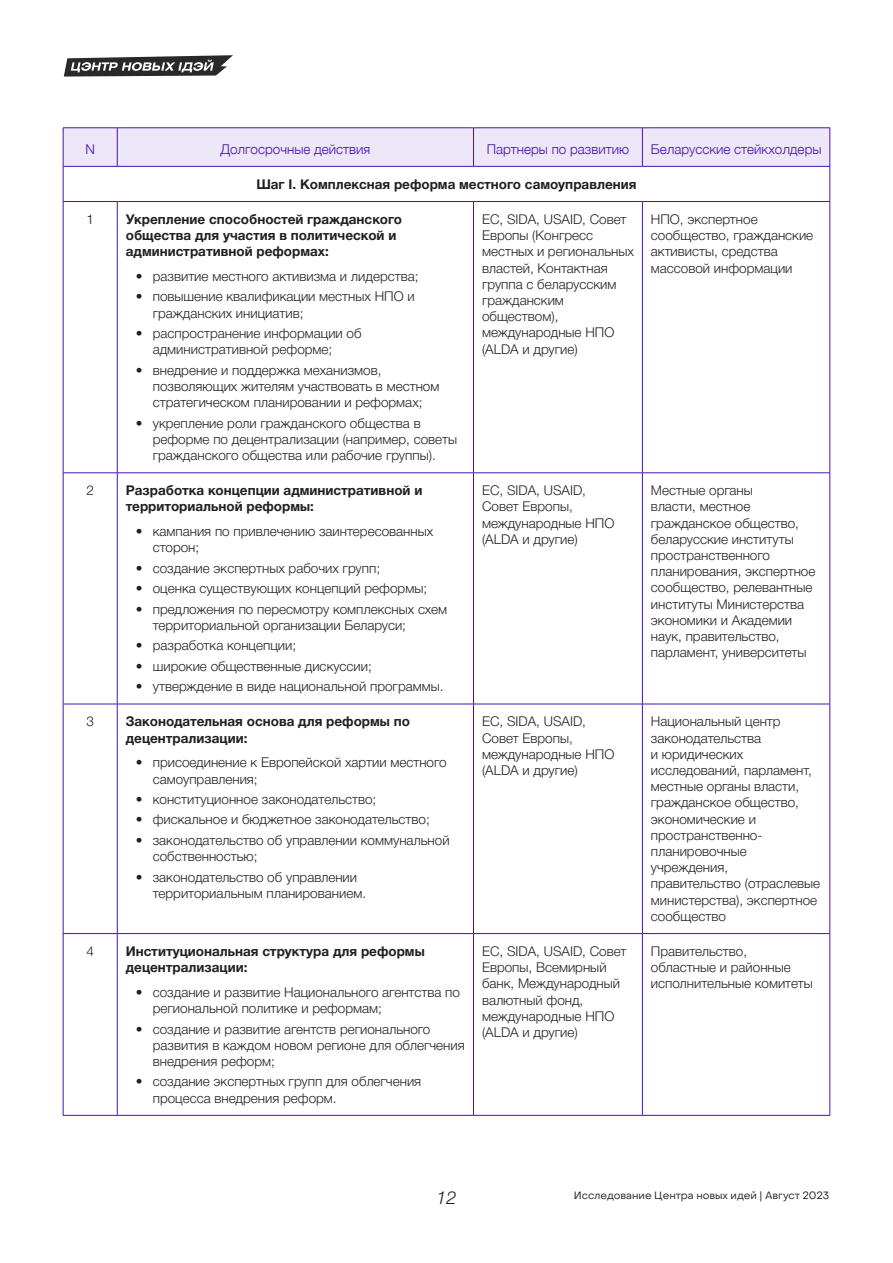
<style>
.page{position:relative;width:893px;height:1263px;background:#fff}
.page>*{position:absolute;margin:0;border:0;box-sizing:border-box;transform-origin:0 0}
.t1{font:italic 300 18px "Helvetica Neue Cyr";color:#231f20}
.Paragraph_Style_2{font:300 13.5px/16.2px "Helvetica Neue Cyr";color:#231f20}
.Paragraph_Style_2-2{font:700 13.5px/16.2px "Helvetica Neue Cyr";color:#231f20}
.Paragraph_Style_2-3{font:300 13.5px "Helvetica Neue";color:#4813ad}
.t2{font:10.5px "Object Sans";color:#292929}
</style>
<div class="page">
<svg style="left:64px;top:55px;width:169px;height:22px"></svg>
<div style="left:64px;top:129px;width:766px;height:37px;background:#ede7f7"></div>
<hr style="left:117px;top:128px;width:1px;height:38px;background:#4813ad">
<hr style="left:473px;top:128px;width:1px;height:38px;background:#4813ad">
<hr style="left:642px;top:128px;width:1px;height:38px;background:#4813ad">
<hr style="left:117px;top:202px;width:1px;height:271px;background:#4813ad">
<hr style="left:473px;top:202px;width:1px;height:271px;background:#4813ad">
<hr style="left:642px;top:202px;width:1px;height:271px;background:#4813ad">
<hr style="left:63px;top:472px;width:54px;height:1px;background:#4813ad">
<hr style="left:117px;top:472px;width:356px;height:1px;background:#4813ad">
<hr style="left:117px;top:473px;width:1px;height:231px;background:#4813ad">
<hr style="left:473px;top:472px;width:169px;height:1px;background:#4813ad">
<hr style="left:473px;top:473px;width:1px;height:231px;background:#4813ad">
<hr style="left:642px;top:472px;width:188px;height:1px;background:#4813ad">
<hr style="left:642px;top:473px;width:1px;height:231px;background:#4813ad">
<hr style="left:63px;top:704px;width:54px;height:1px;background:#4813ad">
<hr style="left:117px;top:704px;width:356px;height:1px;background:#4813ad">
<hr style="left:117px;top:704px;width:1px;height:229px;background:#4813ad">
<hr style="left:473px;top:704px;width:169px;height:1px;background:#4813ad">
<hr style="left:473px;top:704px;width:1px;height:229px;background:#4813ad">
<hr style="left:642px;top:704px;width:188px;height:1px;background:#4813ad">
<hr style="left:642px;top:704px;width:1px;height:229px;background:#4813ad">
<hr style="left:63px;top:933px;width:54px;height:1px;background:#4813ad">
<hr style="left:117px;top:933px;width:356px;height:1px;background:#4813ad">
<hr style="left:117px;top:934px;width:1px;height:181px;background:#4813ad">
<hr style="left:473px;top:933px;width:169px;height:1px;background:#4813ad">
<hr style="left:473px;top:934px;width:1px;height:181px;background:#4813ad">
<hr style="left:642px;top:933px;width:188px;height:1px;background:#4813ad">
<hr style="left:642px;top:934px;width:1px;height:181px;background:#4813ad">
<hr style="left:63px;top:1115px;width:54px;height:1px;background:#4813ad">
<hr style="left:117px;top:1115px;width:356px;height:1px;background:#4813ad">
<hr style="left:473px;top:1115px;width:169px;height:1px;background:#4813ad">
<hr style="left:642px;top:1115px;width:188px;height:1px;background:#4813ad">
<hr style="left:63px;top:202px;width:1px;height:271px;background:#4813ad">
<hr style="left:830px;top:202px;width:1px;height:271px;background:#4813ad">
<hr style="left:63px;top:473px;width:1px;height:231px;background:#4813ad">
<hr style="left:830px;top:473px;width:1px;height:231px;background:#4813ad">
<hr style="left:63px;top:704px;width:1px;height:229px;background:#4813ad">
<hr style="left:830px;top:704px;width:1px;height:229px;background:#4813ad">
<hr style="left:63px;top:934px;width:1px;height:181px;background:#4813ad">
<hr style="left:830px;top:934px;width:1px;height:181px;background:#4813ad">
<hr style="left:63px;top:167px;width:1px;height:34px;background:#4813ad">
<hr style="left:830px;top:167px;width:1px;height:34px;background:#4813ad">
<hr style="left:63px;top:201px;width:54px;height:1px;background:#4813ad">
<hr style="left:117px;top:201px;width:356px;height:1px;background:#4813ad">
<hr style="left:473px;top:201px;width:169px;height:1px;background:#4813ad">
<hr style="left:642px;top:201px;width:188px;height:1px;background:#4813ad">
<hr style="left:63px;top:128px;width:54px;height:1px;background:#4813ad">
<hr style="left:63px;top:128px;width:1px;height:38px;background:#4813ad">
<hr style="left:117px;top:128px;width:356px;height:1px;background:#4813ad">
<hr style="left:473px;top:128px;width:169px;height:1px;background:#4813ad">
<hr style="left:642px;top:128px;width:188px;height:1px;background:#4813ad">
<hr style="left:830px;top:128px;width:1px;height:38px;background:#4813ad">
<hr style="left:63px;top:166px;width:54px;height:1px;background:#4813ad">
<hr style="left:117px;top:166px;width:356px;height:1px;background:#4813ad">
<hr style="left:473px;top:166px;width:169px;height:1px;background:#4813ad">
<hr style="left:642px;top:166px;width:188px;height:1px;background:#4813ad">
<p class="Paragraph_Style_2-3" style="left:85px;top:138px;width:11px">N</p>
<p class="Paragraph_Style_2-3" style="left:220px;top:138px;width:151px">Долгосрочные действия</p>
<p class="Paragraph_Style_2-3" style="left:487px;top:138px;width:144px">Партнеры по развитию</p>
<p class="Paragraph_Style_2-3" style="left:651px;top:138px;width:172px">Беларусские стейкхолдеры</p>
<p class="Paragraph_Style_2-2" style="left:256px;top:176px;width:382px">Шаг I. Комплексная реформа местного самоуправления</p>
<p class="Paragraph_Style_2" style="left:86px;top:211px;width:9px">1</p>
<p class="Paragraph_Style_2-2" style="left:126px;top:211px;width:278px">Укрепление способностей гражданского общества для участия в политической и административной реформах:</p>
<p class="Paragraph_Style_2" style="left:136px;top:268px;width:284px">• развитие местного активизма и лидерства;</p>
<p class="Paragraph_Style_2" style="left:153px;top:289px;width:264px;text-indent:-17px">• повышение квалификации местных НПО и гражданских инициатив;</p>
<p class="Paragraph_Style_2" style="left:153px;top:325px;width:210px;text-indent:-17px">• распространение информации об административной реформе;</p>
<p class="Paragraph_Style_2" style="left:153px;top:362px;width:288px;text-indent:-17px">• внедрение и поддержка механизмов, позволяющих жителям участвовать в местном стратегическом планировании и реформах;</p>
<p class="Paragraph_Style_2" style="left:153px;top:415px;width:306px;text-indent:-17px">• укрепление роли гражданского общества в реформе по децентрализации (например, советы гражданского общества или рабочие группы).</p>
<p class="Paragraph_Style_2" style="left:482px;top:211px;width:153px">ЕС, SIDA, USAID, Совет<br>Европы (Конгресс местных и региональных властей, Контактная группа с беларусским гражданским обществом), международные НПО (ALDA и другие)</p>
<p class="Paragraph_Style_2" style="left:651px;top:211px;width:164px">НПО, экспертное сообщество, гражданские активисты, средства массовой информации</p>
<p class="Paragraph_Style_2" style="left:86px;top:482px;width:9px">2</p>
<p class="Paragraph_Style_2-2" style="left:126px;top:482px;width:298px">Разработка концепции административной и территориальной реформы:</p>
<p class="Paragraph_Style_2" style="left:153px;top:523px;width:282px;text-indent:-17px">• кампания по привлечению заинтересованных сторон;</p>
<p class="Paragraph_Style_2" style="left:136px;top:560px;width:246px">• создание экспертных рабочих групп;</p>
<p class="Paragraph_Style_2" style="left:136px;top:580px;width:293px">• оценка существующих концепций реформы;</p>
<p class="Paragraph_Style_2" style="left:153px;top:601px;width:296px;text-indent:-17px">• предложения по пересмотру комплексных схем территориальной организации Беларуси;</p>
<p class="Paragraph_Style_2" style="left:136px;top:638px;width:162px">• разработка концепции;</p>
<p class="Paragraph_Style_2" style="left:136px;top:658px;width:237px">• широкие общественные дискуссии;</p>
<p class="Paragraph_Style_2" style="left:136px;top:678px;width:309px">• утверждение в виде национальной программы.</p>
<p class="Paragraph_Style_2" style="left:86px;top:714px;width:9px">3</p>
<p class="Paragraph_Style_2-2" style="left:126px;top:714px;width:286px">Законодательная основа для реформы по децентрализации:</p>
<p class="Paragraph_Style_2" style="left:153px;top:754px;width:295px;text-indent:-17px">• присоединение к Европейской хартии местного самоуправления;</p>
<p class="Paragraph_Style_2" style="left:136px;top:791px;width:242px">• конституционное законодательство;</p>
<p class="Paragraph_Style_2" style="left:136px;top:812px;width:296px">• фискальное и бюджетное законодательство;</p>
<p class="Paragraph_Style_2" style="left:153px;top:832px;width:298px;text-indent:-17px">• законодательство об управлении коммунальной собственностью;</p>
<p class="Paragraph_Style_2" style="left:153px;top:869px;width:215px;text-indent:-17px">• законодательство об управлении территориальным планированием.</p>
<p class="Paragraph_Style_2" style="left:86px;top:943px;width:9px">4</p>
<p class="Paragraph_Style_2-2" style="left:126px;top:943px;width:300px">Институциональная структура для реформы децентрализации:</p>
<p class="Paragraph_Style_2" style="left:153px;top:984px;width:309px;text-indent:-17px">• создание и развитие Национального агентства по региональной политике и реформам;</p>
<p class="Paragraph_Style_2" style="left:153px;top:1021px;width:313px;text-indent:-17px">• создание и развитие агентств регионального развития в каждом новом регионе для облегчения внедрения реформ;</p>
<p class="Paragraph_Style_2" style="left:153px;top:1074px;width:270px;text-indent:-17px">• создание экспертных групп для облегчения процесса внедрения реформ.</p>
<p class="Paragraph_Style_2" style="left:482px;top:482px;width:134px">ЕС, SIDA, USAID,<br>Совет Европы, международные НПО (ALDA и другие)</p>
<p class="Paragraph_Style_2" style="left:651px;top:482px;width:166px">Местные органы<br>власти, местное гражданское общество, беларусские институты пространственного планирования, экспертное сообщество, релевантные институты Министерства экономики и Академии наук, правительство, парламент, университеты</p>
<p class="Paragraph_Style_2" style="left:482px;top:714px;width:134px">ЕС, SIDA, USAID,<br>Совет Европы, международные НПО (ALDA и другие)</p>
<p class="Paragraph_Style_2" style="left:651px;top:714px;width:171px">Национальный центр законодательства<br>и юридических исследований, парламент, местные органы власти, гражданское общество, экономические и пространственно&shy;планировочные учреждения, правительство (отраслевые министерства), экспертное сообщество</p>
<p class="Paragraph_Style_2" style="left:482px;top:943px;width:146px">ЕС, SIDA, USAID, Совет<br>Европы, Всемирный банк, Международный валютный фонд, международные НПО (ALDA и другие)</p>
<p class="Paragraph_Style_2" style="left:651px;top:943px;width:163px">Правительство, областные и районные исполнительные комитеты</p>
<h1 class="t1" style="left:436px;top:1188px;width:22px">12</h1>
<p class="t2" style="left:574px;top:1189px;width:257px">Исследование Центра новых идей | Август 2023</p>
</div>
